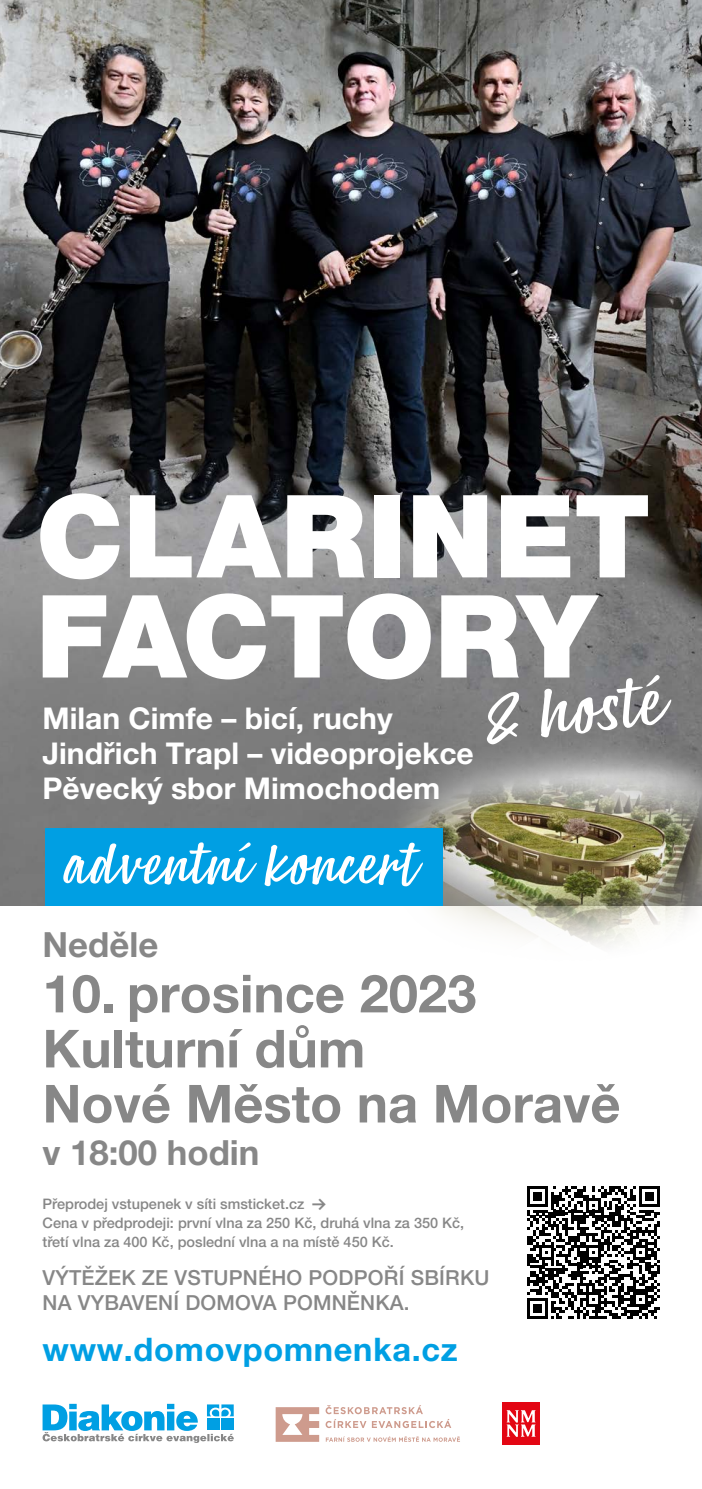
<style>
.page{position:relative;width:702px;height:1489px;background:#fff}
.page>*{position:absolute;margin:0;border:0;box-sizing:border-box;transform-origin:0 0}
.t1{font:900 115px/100px "Helvetica Neue LT Pro";color:#fff}
.t2{font:italic 66.25px "Lemonado Script Smooth";color:#fff}
.t3{font:italic 55.5px "Lemonado Script Smooth";color:#fff}
.t4{font:700 52.5px/55px "Helvetica Neue LT Pro";color:#878787}
.t5{font:700 34.75px "Helvetica Neue LT Pro";color:#878787}
.t6{font:700 32.5px "Helvetica Neue LT Pro";letter-spacing:.02em;color:#009fe3}
.t7{font:700 30px/35px "Helvetica Neue LT Pro";color:#fff}
.t8{font:500 20.75px/25px "Helvetica Neue LT Pro";letter-spacing:.01em;color:#878787}
.t9{font:500 17.25px "Galano Classic";color:#878787}
.t10{font:500 14.5px/18.8px "Helvetica Neue LT Pro";color:#878787}
</style>
<div class="page">
<img style="left:0;top:0;width:702px;height:905px">
<svg style="left:326px;top:723px;width:376px;height:183px;background:#7b7b7b"></svg>
<img style="left:341px;top:755px;width:361px;height:192px">
<svg style="left:43px;top:1403px;width:191px;height:39px"></svg>
<svg style="left:275px;top:1407px;width:44px;height:34px"></svg>
<svg style="left:325px;top:1405px;width:126px;height:22px"></svg>
<svg style="left:326px;top:1436px;width:134px;height:5px"></svg>
<div style="left:502px;top:1401px;width:38px;height:43px;background:#e30613"></div>
<svg style="left:506px;top:1410px;width:29px;height:26px"></svg>
<div style="left:45px;top:827px;width:398px;height:78px;background:#009fe3"></div>
<svg style="left:527px;top:1186px;width:132px;height:132px"></svg>
<h1 class="t1" style="left:36px;top:486px;width:616px">CLARINET<br>FACTORY</h1>
<h2 class="t2" style="left:477px;top:678px;width:183px;rotate:-6deg">&amp; hosté</h2>
<h3 class="t7" style="left:43px;top:699px;width:433px">Milan Cimfe – bicí, ruchy<br>Jindřich Trapl – videoprojekce<br>Pěvecký sbor Mimochodem</h3>
<h3 class="t3" style="left:63px;top:829px;width:354px">adventní koncert</h3>
<h3 class="t5" style="left:43px;top:923px;width:117px">Neděle</h3>
<h3 class="t4" style="left:43px;top:964px;width:579px">10. prosince 2023<br>Kulturní dům<br>Nové Město na Moravě</h3>
<h3 class="t5" style="left:43px;top:1130px;width:218px">v 18:00 hodin</h3>
<p class="t10" style="left:43px;top:1194px;width:423px">Přeprodej vstupenek v síti smsticket.cz<br>Cena v předprodeji: první vlna za 250 Kč, druhá vlna za 350 Kč, třetí vlna za 400 Kč, poslední vlna a na místě 450 Kč.</p>
<h3 class="t8" style="left:43px;top:1265px;width:448px">VÝTĚŽEK ZE VSTUPNÉHO PODPOŘÍ SBÍRKU<br>NA VYBAVENÍ DOMOVA POMNĚNKA.</h3>
<p class="t9" style="left:312px;top:1193px;width:16px">→</p>
<h3 class="t6" style="left:43px;top:1328px;width:416px">www.domovpomnenka.cz</h3>
</div>
